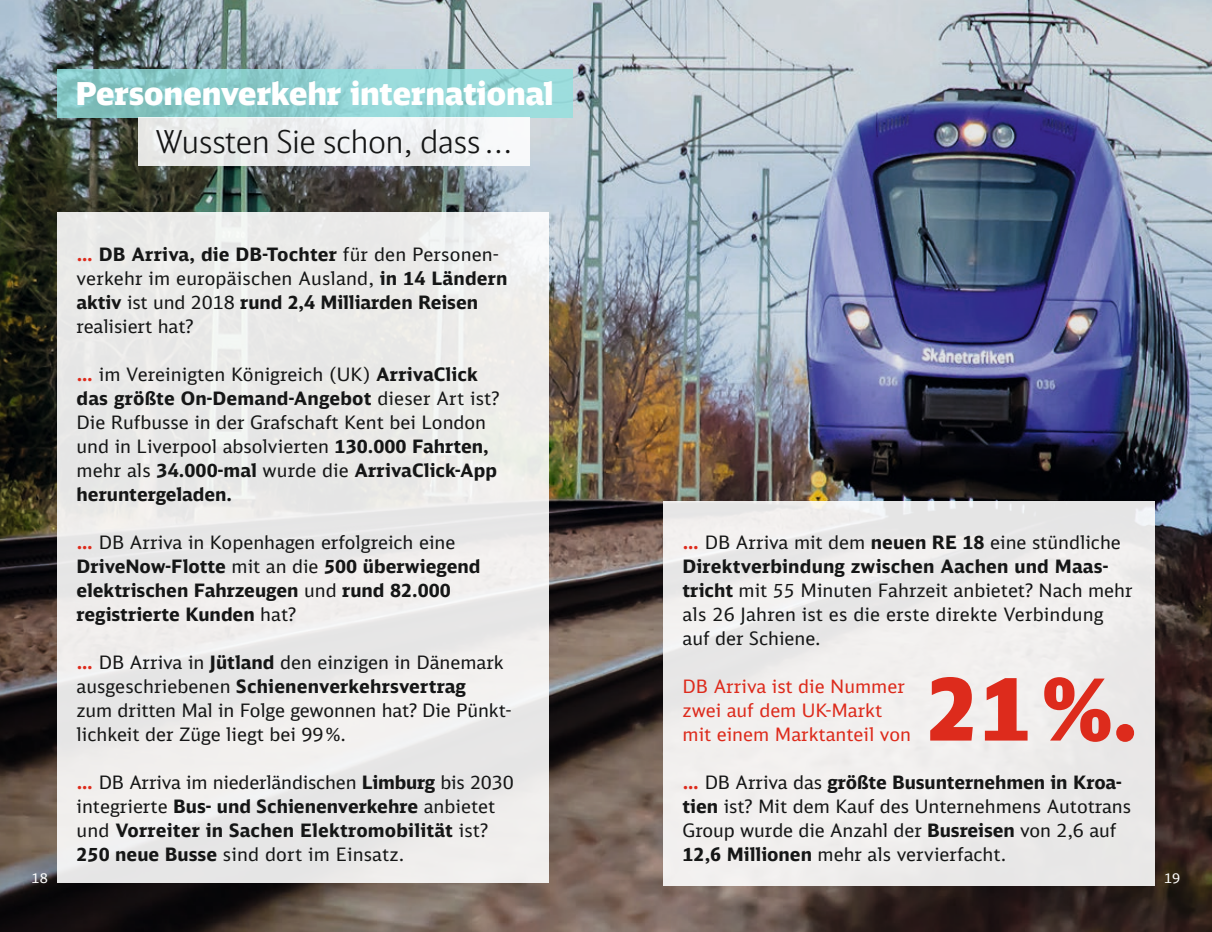
<style>
.page{position:relative;width:1212px;height:932px;background:#fff}
.page>*{position:absolute;margin:0;border:0;box-sizing:border-box;transform-origin:0 0}
.t1{font:900 87.75px "DB Sans";color:#dd2b1c}
.t2{font:900 31.5px "DB Sans";letter-spacing:-.01em;color:#fff}
.t3{font:300 31.5px "DB Head";color:#151616}
.t4{font:18.45px/24.1px "DB Sans";color:#151616}
.t5{font:700 18.45px/24.1px "DB Sans";color:#151616}
.t6{font:18.45px/24.1px "DB Sans";color:#dd2b1c}
.t7{font:13.5px "DB Sans";color:#fff}
.s1{font-weight:700;color:#dd2b1c}
.s2{font-weight:700}
.s3{color:#dd2b1c}
.s4{font-weight:400}
</style>
<div class="page">
<img style="left:0;top:0;width:1212px;height:931px">
<div style="left:57px;top:213px;width:492px;height:669px;background:#eaeae8"></div>
<div style="left:663px;top:500px;width:491px;height:385px;background:#f0eeed"></div>
<svg style="left:57px;top:70px;width:516px;height:48px;background:#91d1d1"></svg>
<div style="left:138px;top:118px;width:391px;height:48px;background:#edeff0"></div>
<h2 class="t2" style="left:75px;top:73px;width:480px">Personenverkehr international</h2>
<h2 class="t3" style="left:156px;top:122px;width:359px">Wussten Sie schon, dass ...</h2>
<p class="t4" style="left:77px;top:242px;width:432px"><span class="s1">…</span> <span class="s2">DB Arriva, die DB-Tochter</span> für den Personen&shy;verkehr im europäischen Ausland, <span class="s2">in 14 Ländern aktiv</span> ist und 2018 <span class="s2">rund 2,4 Milliarden Reisen </span>realisiert hat?</p>
<p class="t4" style="left:77px;top:361px;width:424px"><span class="s1">…</span> im Vereinigten Königreich (UK) <span class="s2">ArrivaClick das größte On-Demand-Angebot</span> dieser Art ist?<br>Die Rufbusse in der Grafschaft Kent bei London und in Liverpool absolvierten <span class="s2">130.000 Fahrten, </span>mehr als <span class="s2">34.000-mal</span> wurde die <span class="s2">ArrivaClick-App heruntergeladen.</span></p>
<p class="t5" style="left:77px;top:529px;width:405px"><span class="s3">…</span> <span class="s4">DB Arriva in Kopenhagen erfolgreich eine </span>DriveNow-Flotte <span class="s4">mit an die</span> 500 überwiegend elektrischen Fahrzeugen <span class="s4">und</span> rund 82.000 registrierte Kunden <span class="s4">hat?</span></p>
<p class="t4" style="left:77px;top:649px;width:436px"><span class="s1">…</span> DB Arriva in <span class="s2">Jütland</span> den einzigen in Dänemark ausgeschriebenen <span class="s2">Schienenverkehrsvertrag<br></span>zum dritten Mal in Folge gewonnen hat? Die Pünkt&shy;lichkeit der Züge liegt bei 99%.</p>
<p class="t4" style="left:77px;top:769px;width:439px"><span class="s1">…</span> DB Arriva im niederländischen <span class="s2">Limburg</span> bis 2030 integrierte <span class="s2">Bus- und Schienenverkehre</span> anbietet und <span class="s2">Vorreiter in Sachen Elektromobilität</span> ist?<br><span class="s2">250 neue Busse</span> sind dort im Einsatz.</p>
<p class="t4" style="left:682px;top:529px;width:452px"><span class="s1">…</span> DB Arriva mit dem <span class="s2">neuen RE 18</span> eine stündliche <span class="s2">Direktverbindung zwischen Aachen und Maas&shy;tricht</span> mit 55 Minuten Fahrzeit anbietet? Nach mehr als 26 Jahren ist es die erste direkte Verbindung auf der Schiene.</p>
<p class="t6" style="left:682px;top:673px;width:230px">DB Arriva ist die Nummer zwei auf dem UK-Markt mit einem Marktanteil von</p>
<h1 class="t1" style="left:926px;top:651px;width:214px">21%.</h1>
<p class="t4" style="left:682px;top:769px;width:450px"><span class="s1">…</span> DB Arriva das <span class="s2">größte Busunternehmen in Kroa&shy;tien</span> ist? Mit dem Kauf des Unternehmens Autotrans Group wurde die Anzahl der <span class="s2">Busreisen</span> von 2,6 auf <span class="s2">12,6 Millionen</span> mehr als vervierfacht.</p>
<p class="t7" style="left:32px;top:869px;width:18px">18</p>
<p class="t7" style="left:1164px;top:869px;width:18px">19</p>
</div>
